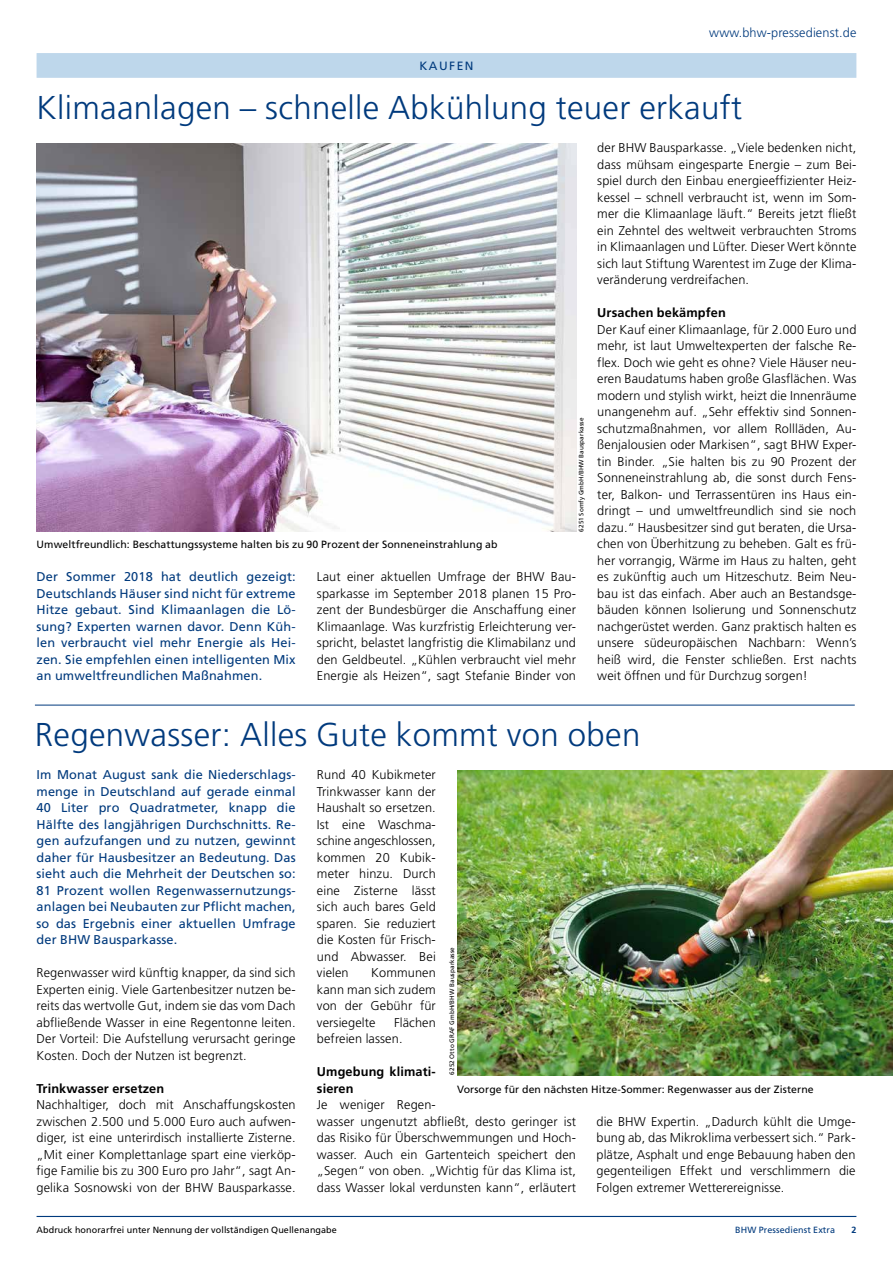
<style>
.page{position:relative;width:893px;height:1263px;background:#fff}
.page>*{position:absolute;margin:0;border:0;box-sizing:border-box;transform-origin:0 0}
.t1{font:300 33px "Frutiger LT Std";letter-spacing:.01em;color:#003a7d}
.t2{font:300 12.75px/16.5px "Frutiger LT Std";letter-spacing:.01em;color:#000;text-align:justify}
.t3{font:12.75px/16.5px "Frutiger LT Std";letter-spacing:.01em;color:#003a7d;text-align:justify}
.t4{font:700 12.75px/16.5px "Frutiger LT Std";letter-spacing:.01em;color:#000}
.t5{font:300 12.75px "Frutiger LT Std";letter-spacing:.01em;color:#003a7d}
.t6{font:12px "Frutiger LT Std";letter-spacing:.125em;color:#003a7d}
.t7{font:10.5px "Frutiger LT Std";letter-spacing:.01em;color:#000}
.t8{font:9px "Frutiger LT Std";letter-spacing:.01em;color:#000}
.t9{font:9px "Frutiger LT Std";letter-spacing:.01em;color:#003a7d}
.t10{font:700 9px "Frutiger LT Std";color:#003a7d}
.t11{font:6.3px "Frutiger LT Std";letter-spacing:.01em;color:#000}
</style>
<div class="page">
<hr style="left:37px;top:1216px;width:819px;height:1px;background:#003a7d">
<div style="left:37px;top:53px;width:819px;height:25px;background:#bed7eb"></div>
<hr style="left:35px;top:705px;width:820px;height:1px;background:#003a7d">
<img style="left:457px;top:771px;width:436px;height:304px">
<img style="left:37px;top:144px;width:539px;height:388px">
<p class="t5" style="left:709px;top:25px;width:149px">www.bhw-pressedienst.de</p>
<p class="t6" style="left:419px;top:58px;width:56px">KAUFEN</p>
<h1 class="t1" style="left:37px;top:89px;width:707px">Klimaanlagen – schnelle Abkühlung teuer erkauft</h1>
<p class="t7" style="left:37px;top:538px;width:463px">Umweltfreundlich: Beschattungssysteme halten bis zu 90 Prozent der Sonneneinstrahlung ab</p>
<p class="t11" style="left:578px;top:532px;width:116px;rotate:-90deg">6251 Somfy GmbH/BHW Bausparkasse</p>
<p class="t3" style="left:37px;top:568px;width:261px">Der Sommer 2018 hat deutlich gezeigt:<br>Deutschlands Häuser sind nicht für extreme Hitze gebaut. Sind Klimaanlagen die Lö&shy;sung? Experten warnen davor. Denn Küh&shy;len verbraucht viel mehr Energie als Hei&shy;zen. Sie empfehlen einen intelligenten Mix an umweltfreundlichen Maßnahmen.</p>
<p class="t2" style="left:317px;top:569px;width:261px">Laut einer aktuellen Umfrage der BHW Bau&shy;sparkasse im September 2018 planen 15 Pro&shy;zent der Bundesbürger die Anschaffung einer Klimaanlage. Was kurzfristig Erleichterung ver&shy;spricht, belastet langfristig die Klimabilanz und den Geldbeutel. „Kühlen verbraucht viel mehr Energie als Heizen“, sagt Stefanie Binder von</p>
<p class="t2" style="left:597px;top:140px;width:261px">der BHW Bausparkasse. „Viele bedenken nicht, dass mühsam eingesparte Energie – zum Bei&shy;spiel durch den Einbau energieeffizienter Heiz&shy;kessel – schnell verbraucht ist, wenn im Som&shy;mer die Klimaanlage läuft.“ Bereits jetzt fließt ein Zehntel des weltweit verbrauchten Stroms in Klimaanlagen und Lüfter. Dieser Wert könnte sich laut Stiftung Warentest im Zuge der Klima&shy;veränderung verdreifachen.</p>
<p class="t4" style="left:597px;top:304px;width:130px">Ursachen bekämpfen</p>
<p class="t2" style="left:597px;top:321px;width:261px">Der Kauf einer Klimaanlage, für 2.000 Euro und mehr, ist laut Umweltexperten der falsche Re&shy;flex. Doch wie geht es ohne? Viele Häuser neu&shy;eren Baudatums haben große Glasflächen. Was modern und stylish wirkt, heizt die Innenräume unangenehm auf. „Sehr effektiv sind Sonnen&shy;schutzmaßnahmen, vor allem Rollläden, Au&shy;ßenjalousien oder Markisen“, sagt BHW Exper&shy;tin Binder. „Sie halten bis zu 90 Prozent der Sonneneinstrahlung ab, die sonst durch Fens&shy;ter, Balkon- und Terrassentüren ins Haus ein&shy;dringt – und umweltfreundlich sind sie noch dazu.“ Hausbesitzer sind gut beraten, die Ursa&shy;chen von Überhitzung zu beheben. Galt es frü&shy;her vorrangig, Wärme im Haus zu halten, geht es zukünftig auch um Hitzeschutz. Beim Neu&shy;bau ist das einfach. Aber auch an Bestandsge&shy;bäuden können Isolierung und Sonnenschutz nachgerüstet werden. Ganz praktisch halten es unsere südeuropäischen Nachbarn: Wenn’s heiß wird, die Fenster schließen. Erst nachts weit öffnen und für Durchzug sorgen!</p>
<h1 class="t1" style="left:35px;top:716px;width:607px">Regenwasser: Alles Gute kommt von oben</h1>
<p class="t2" style="left:317px;top:767px;width:120px">Rund 40 Kubikmeter Trinkwasser kann der Haushalt so ersetzen.<br>Ist eine Waschma&shy;schine angeschlossen, kommen 20 Kubik&shy;meter hinzu. Durch eine Zisterne lässt sich auch bares Geld sparen. Sie reduziert die Kosten für Frisch&shy;und Abwasser. Bei vielen</p>
<p class="t3" style="left:37px;top:766px;width:261px">Im Monat August sank die Niederschlags&shy;menge in Deutschland auf gerade einmal 40 Liter pro Quadratmeter, knapp die Hälfte des langjährigen Durchschnitts. Re&shy;gen aufzufangen und zu nutzen, gewinnt daher für Hausbesitzer an Bedeutung. Das sieht auch die Mehrheit der Deutschen so:<br>81 Prozent wollen Regenwassernutzungs&shy;anlagen bei Neubauten zur Pflicht machen, so das Ergebnis einer aktuellen Umfrage der BHW Bausparkasse.</p>
<p class="t2" style="left:37px;top:965px;width:261px">Regenwasser wird künftig knapper, da sind sich Experten einig. Viele Gartenbesitzer nutzen be&shy;reits das wertvolle Gut, indem sie das vom Dach abfließende Wasser in eine Regentonne leiten.<br>Der Vorteil: Die Aufstellung verursacht geringe Kosten. Doch der Nutzen ist begrenzt.</p>
<p class="t4" style="left:37px;top:1080px;width:129px">Trinkwasser ersetzen</p>
<p class="t2" style="left:37px;top:1097px;width:261px">Nachhaltiger, doch mit Anschaffungskosten zwischen 2.500 und 5.000 Euro auch aufwen&shy;diger, ist eine unterirdisch installierte Zisterne. „Mit einer Komplettanlage spart eine vierköp&shy;fige Familie bis zu 300 Euro pro Jahr“, sagt An&shy;gelika Sosnowski von der BHW Bausparkasse.</p>
<p class="t11" style="left:448px;top:1075px;width:129px;rotate:-90deg">6252 Otto GRAF GmbH/BHW Bausparkasse</p>
<p class="t2" style="left:317px;top:965px;width:120px;text-indent:54px">Kommunen kann man sich zudem von der Gebühr für versiegelte</p>
<p class="t2" style="left:317px;top:1014px;width:120px;text-indent:77px">Flächen befreien lassen.</p>
<p class="t4" style="left:317px;top:1063px;width:120px">Umgebung klimati&shy;sieren</p>
<p class="t2" style="left:317px;top:1097px;width:261px;text-align:left">Je weniger Regen-<br>wasser ungenutzt abfließt, desto geringer ist das Risiko für Überschwemmungen und Hoch&shy;wasser. Auch ein Gartenteich speichert den „Segen“ von oben. „Wichtig für das Klima ist, dass Wasser lokal verdunsten kann“, erläutert</p>
<p class="t7" style="left:457px;top:1083px;width:358px">Vorsorge für den nächsten Hitze-Sommer: Regenwasser aus der Zisterne</p>
<p class="t2" style="left:596px;top:1113px;width:261px">die BHW Expertin. „Dadurch kühlt die Umge&shy;bung ab, das Mikroklima verbessert sich.“ Park&shy;plätze, Asphalt und enge Bebauung haben den gegenteiligen Effekt und verschlimmern die Folgen extremer Wetterereignisse.</p>
<p class="t8" style="left:37px;top:1224px;width:302px">Abdruck honorarfrei unter Nennung der vollständigen Quellenangabe</p>
<p class="t9" style="left:735px;top:1224px;width:101px">BHW Pressedienst Extra</p>
<p class="t10" style="left:851px;top:1224px;width:7px">2</p>
</div>
